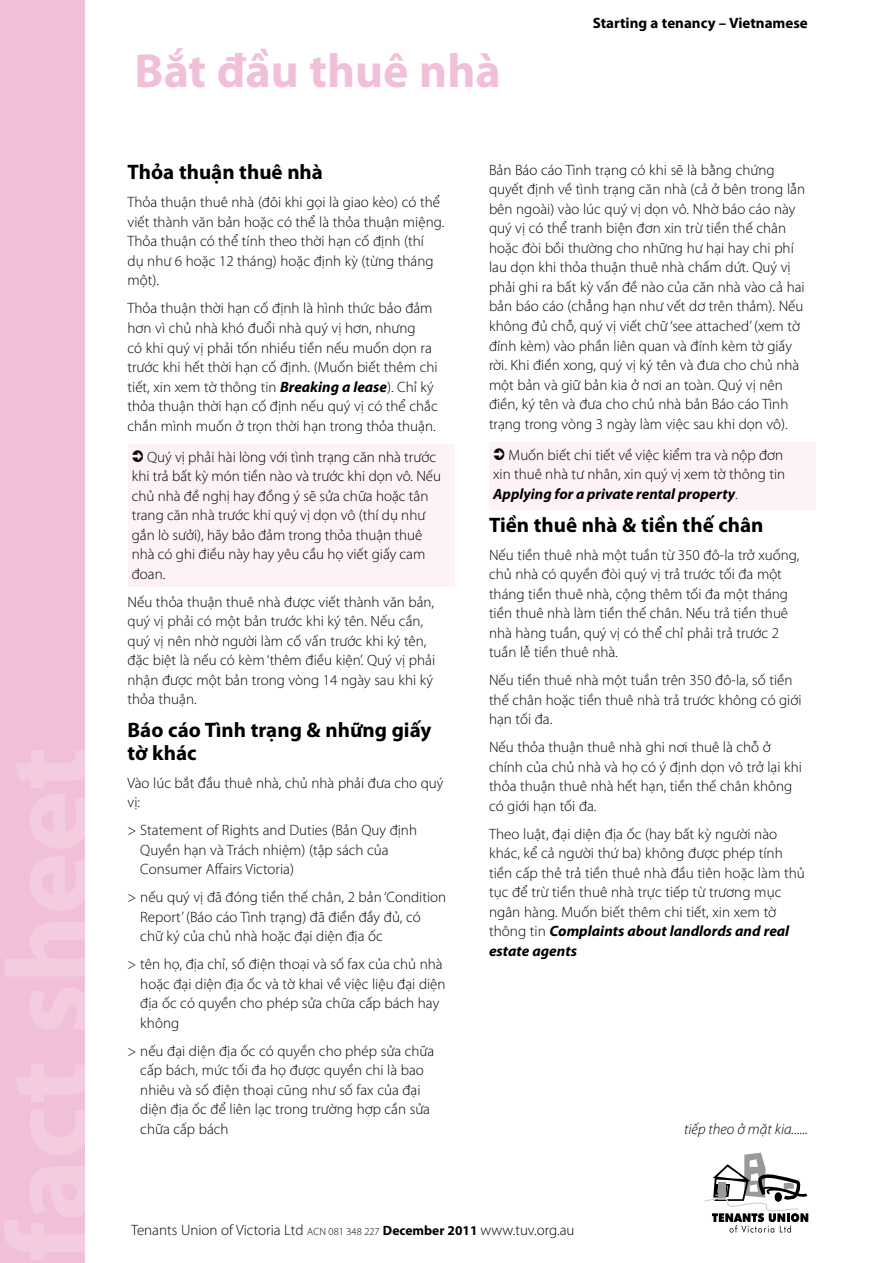
<style>
.page{position:relative;width:893px;height:1263px;background:#fff}
.page>*{position:absolute;margin:0;border:0;box-sizing:border-box;transform-origin:0 0}
.t1{font:700 48px "Myriad Pro";color:#f1bfd9}
.t2{font:700 21px/22.5px "Myriad Pro";color:#000}
.t3{font:300 15px/19.5px "Myriad Pro";color:#000}
.t4{font:700 15px "Myriad Pro";color:#000}
.t5{font:italic 300 15px "Myriad Pro";color:#000}
.s1{font-weight:700;font-style:italic}
.s2{font-size:10.5px}
.s3{font-weight:700;font-size:13.5px}
</style>
<div class="page">
<div style="left:128px;top:444px;width:326px;height:143px;background:#fcf2f7"></div>
<div style="left:0;top:0;width:85px;height:1263px;background:#f1bfd9"></div>
<svg style="left:705px;top:1152px;width:103px;height:81px"></svg>
<svg style="left:133px;top:450px;width:10px;height:12px"></svg>
<div style="left:489px;top:442px;width:327px;height:67px;background:#fcf2f7"></div>
<h1 class="t1" style="left:135px;top:40px;width:368px">Bắt đầu thuê nhà</h1>
<p class="t4" style="left:593px;top:13px;width:217px">Starting a tenancy – Vietnamese</p>
<h2 class="t2" style="left:128px;top:160px;width:197px">Thỏa thuận thuê nhà</h2>
<p class="t3" style="left:128px;top:193px;width:318px">Thỏa thuận thuê nhà (đôi khi gọi là giao kèo) có thể viết thành văn bản hoặc có thể là thỏa thuận miệng.<br>Thỏa thuận có thể tính theo thời hạn cố định (thí<br>dụ như 6 hoặc 12 tháng) hoặc định kỳ (từng tháng một).</p>
<p class="t3" style="left:128px;top:299px;width:312px">Thỏa thuận thời hạn cố định là hình thức bảo đảm hơn vì chủ nhà khó đuổi nhà quý vị hơn, nhưng<br>có khi quý vị phải tốn nhiều tiền nếu muốn dọn ra trước khi hết thời hạn cố định. (Muốn biết thêm chi tiết, xin xem tờ thông tin <span class="s1">Breaking a lease</span>). Chỉ ký thỏa thuận thời hạn cố định nếu quý vị có thể chắc chắn mình muốn ở trọn thời hạn trong thỏa thuận.</p>
<p class="t3" style="left:132px;top:447px;width:311px;text-indent:15px">Quý vị phải hài lòng với tình trạng căn nhà trước khi trả bất kỳ món tiền nào và trước khi dọn vô. Nếu chủ nhà đề nghị hay đồng ý sẽ sửa chữa hoặc tân trang căn nhà trước khi quý vị dọn vô (thí dụ như gắn lò sưởi), hãy bảo đảm trong thỏa thuận thuê nhà có ghi điều này hay yêu cầu họ viết giấy cam đoan.</p>
<p class="t3" style="left:128px;top:592px;width:309px">Nếu thỏa thuận thuê nhà được viết thành văn bản, quý vị phải có một bản trước khi ký tên. Nếu cần, quý vị nên nhờ người làm cố vấn trước khi ký tên, đặc biệt là nếu có kèm ‘thêm điều kiện’. Quý vị phải nhận được một bản trong vòng 14 ngày sau khi ký thỏa thuận.</p>
<h2 class="t2" style="left:128px;top:718px;width:305px">Báo cáo Tình trạng &amp; những giấy tờ khác</h2>
<p class="t3" style="left:128px;top:773px;width:317px">Vào lúc bắt đầu thuê nhà, chủ nhà phải đưa cho quý vị:</p>
<p class="t3" style="left:140px;top:820px;width:278px;text-indent:-13px">&gt; Statement of Rights and Duties (Bản Quy định<br>Quyền hạn và Trách nhiệm) (tập sách của<br>Consumer Affairs Victoria)</p>
<p class="t3" style="left:140px;top:887px;width:307px;text-indent:-13px">&gt; nếu quý vị đã đóng tiền thế chân, 2 bản ‘Condition<br>Report’ (Báo cáo Tình trạng) đã điền đầy đủ, có chữ ký của chủ nhà hoặc đại diện địa ốc</p>
<p class="t3" style="left:140px;top:954px;width:307px;text-indent:-13px">&gt; tên họ, địa chỉ, số điện thoại và số fax của chủ nhà hoặc đại diện địa ốc và tờ khai về việc liệu đại diện địa ốc có quyền cho phép sửa chữa cấp bách hay không</p>
<p class="t3" style="left:140px;top:1041px;width:295px;text-indent:-13px">&gt; nếu đại diện địa ốc có quyền cho phép sửa chữa cấp bách, mức tối đa họ được quyền chi là bao nhiêu và số điện thoại cũng như số fax của đại diện địa ốc để liên lạc trong trường hợp cần sửa chữa cấp bách</p>
<p class="t3" style="left:489px;top:160px;width:318px">Bản Báo cáo Tình trạng có khi sẽ là bằng chứng quyết định về tình trạng căn nhà (cả ở bên trong lẫn bên ngoài) vào lúc quý vị dọn vô. Nhờ báo cáo này quý vị có thể tranh biện đơn xin trừ tiền thế chân hoặc đòi bồi thường cho những hư hại hay chi phí lau dọn khi thỏa thuận thuê nhà chấm dứt. Quý vị phải ghi ra bất kỳ vấn đề nào của căn nhà vào cả hai bản báo cáo (chẳng hạn như vết dơ trên thảm). Nếu không đủ chỗ, quý vị viết chữ ‘see attached’ (xem tờ đính kèm) vào phần liên quan và đính kèm tờ giấy rời. Khi điền xong, quý vị ký tên và đưa cho chủ nhà một bản và giữ bản kia ở nơi an toàn. Quý vị nên điền, ký tên và đưa cho chủ nhà bản Báo cáo Tình trạng trong vòng 3 ngày làm việc sau khi dọn vô).</p>
<p class="t3" style="left:493px;top:445px;width:293px;text-indent:15px">Muốn biết chi tiết về việc kiểm tra và nộp đơn xin thuê nhà tư nhân, xin quý vị xem tờ thông tin<br><span class="s1">Applying for a private rental property</span>.</p>
<h2 class="t2" style="left:489px;top:513px;width:276px">Tiền thuê nhà &amp; tiền thế chân</h2>
<p class="t3" style="left:489px;top:545px;width:312px">Nếu tiền thuê nhà một tuần từ 350 đô-la trở xuống, chủ nhà có quyền đòi quý vị trả trước tối đa một tháng tiền thuê nhà, cộng thêm tối đa một tháng tiền thuê nhà làm tiền thế chân. Nếu trả tiền thuê nhà hàng tuần, quý vị có thể chỉ phải trả trước 2 tuần lễ tiền thuê nhà.</p>
<p class="t3" style="left:489px;top:670px;width:314px">Nếu tiền thuê nhà một tuần trên 350 đô-la, số tiền thế chân hoặc tiền thuê nhà trả trước không có giới hạn tối đa.</p>
<p class="t3" style="left:489px;top:737px;width:314px">Nếu thỏa thuận thuê nhà ghi nơi thuê là chỗ ở chính của chủ nhà và họ có ý định dọn vô trở lại khi thỏa thuận thuê nhà hết hạn, tiền thế chân không có giới hạn tối đa.</p>
<p class="t3" style="left:489px;top:824px;width:317px">Theo luật, đại diện địa ốc (hay bất kỳ người nào khác, kể cả người thứ ba) không được phép tính tiền cấp thẻ trả tiền thuê nhà đầu tiên hoặc làm thủ tục để trừ tiền thuê nhà trực tiếp từ trương mục ngân hàng. Muốn biết thêm chi tiết, xin xem tờ thông tin <span class="s1">Complaints about landlords and real estate agents</span></p>
<p class="t5" style="left:684px;top:1120px;width:125px">tiếp theo ở mặt kia......</p>
<p class="t3" style="left:131px;top:1220px;width:445px">Tenants Union of Victoria Ltd <span class="s2">ACN 081 348 227</span> <span class="s3">December 2011</span> www.tuv.org.au</p>
</div>
